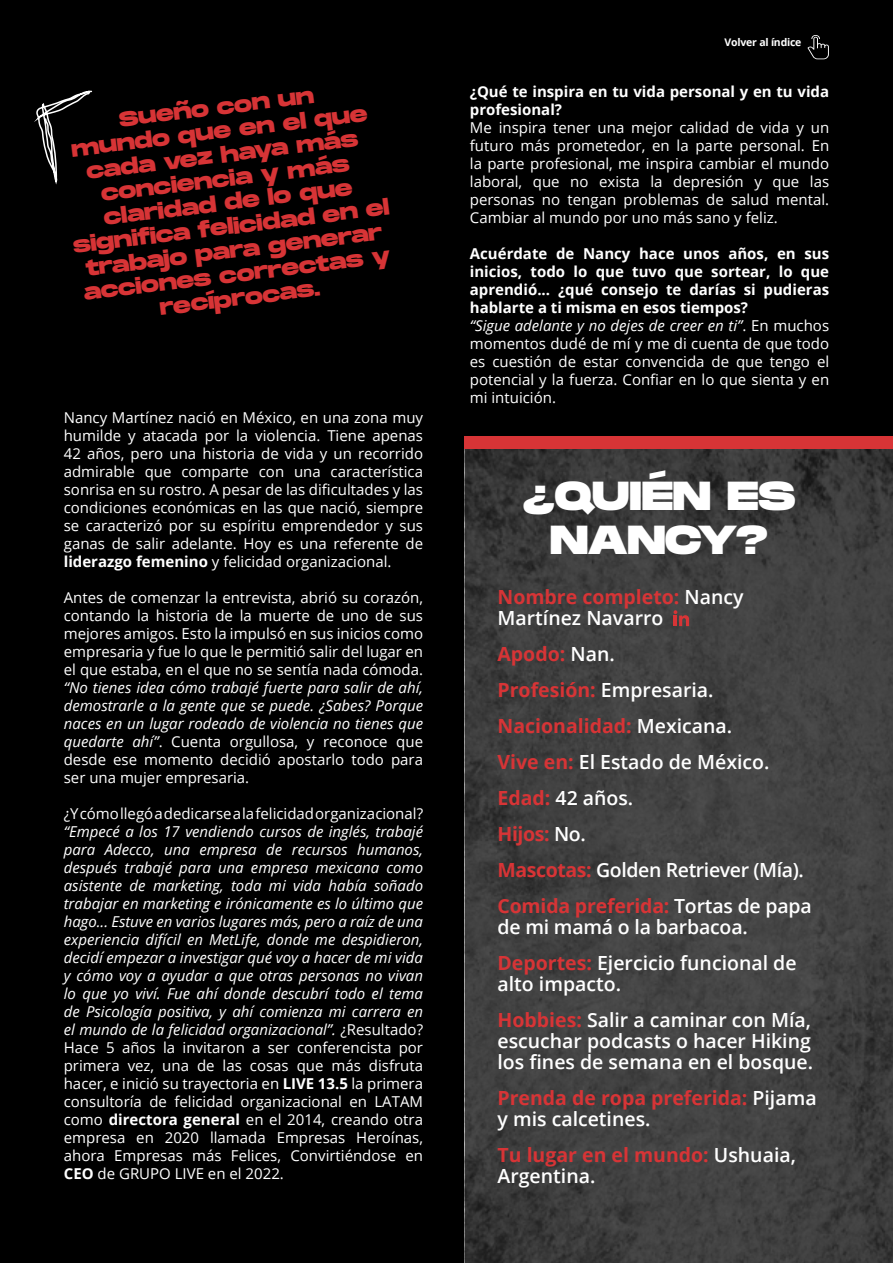
<style>
.page{position:relative;width:893px;height:1263px;background:#000}
.page>*{position:absolute;margin:0;border:0;box-sizing:border-box;transform-origin:0 0}
.t1{font:800 40.5px/43.5px "Monument Extended";letter-spacing:-.01em;color:#fff;text-align:center}
.t2{font:800 21px/24px "Monument Extended";color:#d73436;text-align:center}
.t3{font:600 19.5px/21px "Open Sans";color:#fff}
.t4{font:700 19.5px/36px "Open Sans";color:#d73436}
.t5{font:italic 15px/18px "Open Sans";color:#fff;text-align:justify}
.t6{font:15px/18px "Open Sans";color:#fff;text-align:justify}
.t7{font:700 15px/18px "Open Sans";color:#fff}
.t8{font:700 10.5px "Open Sans";letter-spacing:-.02em;color:#fff}
.s1{font-weight:700}
.s2{font-style:normal}
.s3{font-weight:700;font-style:normal}
.s4{font-weight:400;font-style:italic}
.s5{font-weight:400}
.s6{font-weight:700;color:#d73436}
.s7{font-weight:600;color:#fff}
</style>
<div class="page">
<svg style="left:465px;top:449px;width:428px;height:814px;background:#3f3f3f"></svg>
<div style="left:465px;top:436px;width:428px;height:13px;background:#d73436"></div>
<svg style="left:34px;top:90px;width:59px;height:95px"></svg>
<svg style="left:674px;top:610px;width:15px;height:16px"></svg>
<svg style="left:807px;top:35px;width:22px;height:24px"></svg>
<h2 class="t2" style="left:57px;top:114px;width:320px;rotate:-7deg">Sueño con un<br>mundo que en el que cada vez haya más conciencia y más claridad de lo que significa felicidad en el trabajo para generar acciones correctas y recíprocas.</h2>
<p class="t6" style="left:64px;top:408px;width:361px">Nancy Martínez nació en México, en una zona muy humilde y atacada por la violencia. Tiene apenas 42 años, pero una historia de vida y un recorrido admirable que comparte con una característica sonrisa en su rostro. A pesar de las dificultades y las condiciones económicas en las que nació, siempre se caracterizó por su espíritu emprendedor y sus ganas de salir adelante. Hoy es una referente de <span class="s1">liderazgo femenino</span> y felicidad organizacional.</p>
<p class="t6" style="left:64px;top:588px;width:361px">Antes de comenzar la entrevista, abrió su corazón, contando la historia de la muerte de uno de sus mejores amigos. Esto la impulsó en sus inicios como empresaria y fue lo que le permitió salir del lugar en el que estaba, en el que no se sentía nada cómoda.</p>
<p class="t5" style="left:64px;top:678px;width:361px">“No tienes idea cómo trabajé fuerte para salir de ahí, demostrarle a la gente que se puede. ¿Sabes? Porque naces en un lugar rodeado de violencia no tienes que quedarte ahí”<span class="s2">. Cuenta orgullosa, y reconoce que desde ese momento decidió apostarlo todo para ser una mujer empresaria.</span></p>
<p class="t6" style="left:64px;top:804px;width:361px">¿Y cómo llegó a dedicarse a la felicidad organizacional?</p>
<p class="t5" style="left:64px;top:822px;width:361px">“Empecé a los 17 vendiendo cursos de inglés, trabajé para Adecco, una empresa de recursos humanos, después trabajé para una empresa mexicana como asistente de marketing, toda mi vida había soñado trabajar en marketing e irónicamente es lo último que hago... Estuve en varios lugares más, pero a raíz de una experiencia difícil en MetLife, donde me despidieron, decidí empezar a investigar qué voy a hacer de mi vida y cómo voy a ayudar a que otras personas no vivan lo que yo viví. Fue ahí donde descubrí todo el tema de Psicología positiva, y ahí comienza mi carrera en el mundo de la felicidad organizacional”. <span class="s2">¿Resultado?<br>Hace 5 años la invitaron a ser conferencista por primera vez, una de las cosas que más disfruta hacer, e inició su trayectoria en</span> <span class="s3">LIVE 13.5</span> <span class="s2">la primera consultoría de felicidad organizacional en LATAM como</span> <span class="s3">directora general</span> <span class="s2">en el 2014, creando otra empresa en 2020 llamada Empresas Heroínas, ahora Empresas más Felices, Convirtiéndose en </span><span class="s3">CEO</span> <span class="s2">de GRUPO LIVE en el 2022.</span></p>
<p class="t8" style="left:725px;top:35px;width:78px">Volver al índice</p>
<p class="t7" style="left:470px;top:82px;width:361px">¿Qué te inspira en tu vida personal y en tu vida profesional?</p>
<p class="t6" style="left:470px;top:118px;width:361px">Me inspira tener una mejor calidad de vida y un futuro más prometedor, en la parte personal. En la parte profesional, me inspira cambiar el mundo laboral, que no exista la depresión y que las personas no tengan problemas de salud mental.<br>Cambiar al mundo por uno más sano y feliz.</p>
<p class="t7" style="left:470px;top:244px;width:361px">Acuérdate de Nancy hace unos años, en sus inicios, todo lo que tuvo que sortear, lo que aprendió... ¿qué consejo te darías si pudieras hablarte a ti misma en esos tiempos?<br><span class="s4">“Sigue adelante y no dejes de creer en ti”</span><span class="s5">. En muchos momentos dudé de mí y me di cuenta de que todo es cuestión de estar convencida de que tengo el potencial y la fuerza. Confiar en lo que sienta y en mi intuición.</span></p>
<h1 class="t1" style="left:523px;top:473px;width:274px">¿QUIÉN ES<br>NANCY?</h1>
<h3 class="t3" style="left:497px;top:586px;width:248px"><span class="s6">Nombre completo:</span> Nancy<br>Martínez Navarro</h3>
<h3 class="t4" style="left:497px;top:636px;width:316px">Apodo: <span class="s7">Nan.<br></span>Profesión: <span class="s7">Empresaria.<br></span>Nacionalidad: <span class="s7">Mexicana.<br></span>Vive en: <span class="s7">El Estado de México.<br></span>Edad: <span class="s7">42 años.<br></span>Hijos: <span class="s7">No.<br></span>Mascotas: <span class="s7">Golden Retriever (Mía).<br></span>Comida preferida: <span class="s7">Tortas de papa</span></h3>
<h3 class="t3" style="left:497px;top:909px;width:301px;line-height:36px">de mi mamá o la barbacoa.<br><span class="s6">Deportes:</span> Ejercicio funcional de</h3>
<h3 class="t3" style="left:497px;top:966px;width:315px;line-height:36px">alto impacto.<br><span class="s6">Hobbies:</span> Salir a caminar con Mía,</h3>
<h3 class="t3" style="left:497px;top:1030px;width:317px">escuchar podcasts o hacer Hiking los fines de semana en el bosque.</h3>
<h3 class="t4" style="left:497px;top:1087px;width:321px;line-height:21px">Prenda de ropa preferida: <span class="s7">Pijama y mis calcetines.</span></h3>
<h3 class="t3" style="left:497px;top:1144px;width:300px"><span class="s6">Tu lugar en el mundo:</span> Ushuaia,<br>Argentina.</h3>
</div>
